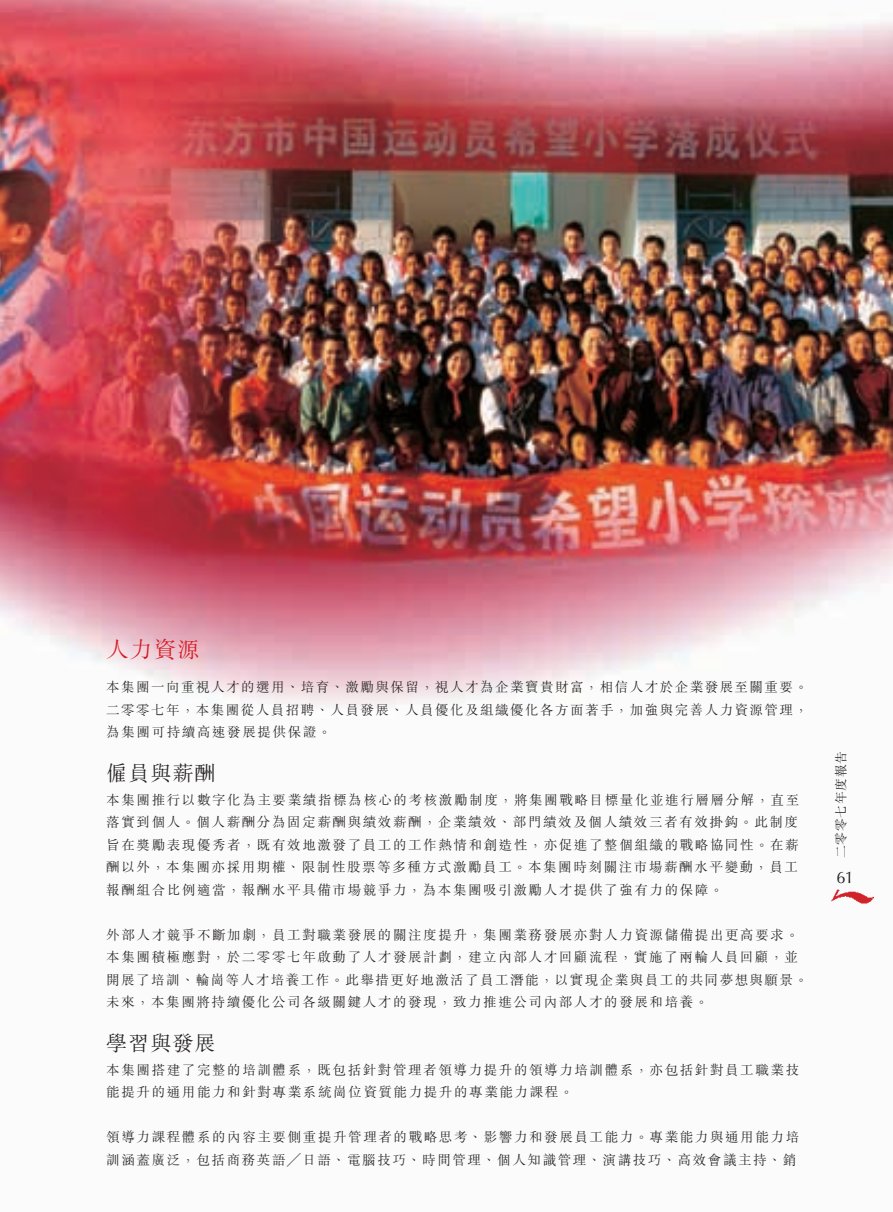
<style>
.page{position:relative;width:893px;height:1212px;background:#fff}
.page>*{position:absolute;margin:0;border:0;box-sizing:border-box;transform-origin:0 0}
.t1{font:300 22.5px "M Sung HK";color:#d7171f}
.t2{font:300 21px "M Sung HK";letter-spacing:.05em;color:#231f20}
.t3{font:16.5px "Optima LT Std";color:#231f20}
.t4{font:300 13.5px/22.5px "M Sung HK";letter-spacing:.12em;color:#231f20}
.t5{font:300 12.75px "M Sung HK";letter-spacing:.055em;color:#231f20}
</style>
<div class="page">
<img style="left:0;top:0;width:893px;height:899px">
<img style="left:831px;top:888px;width:42px;height:16px">
<p class="t1" style="left:106px;top:641px;width:95px">人力資源</p>
<p class="t4" style="left:106px;top:678px;width:703px;text-align:justify">本集團一向重視人才的選用、培育、激勵與保留，視人才為企業寶貴財富，相信人才於企業發展至關重要。二零零七年，本集團從人員招聘、人員發展、人員優化及組織優化各方面著手，加強與完善人力資源管理，為集團可持續高速發展提供保證。</p>
<p class="t2" style="left:106px;top:765px;width:111px">僱員與薪酬</p>
<p class="t4" style="left:106px;top:790px;width:694px;text-align:justify">本集團推行以數字化為主要業績指標為核心的考核激勵制度，將集團戰略目標量化並進行層層分解，直至落實到個人。個人薪酬分為固定薪酬與績效薪酬，企業績效、部門績效及個人績效三者有效掛鈎。此制度旨在獎勵表現優秀者，既有效地激發了員工的工作熱情和創造性，亦促進了整個組織的戰略協同性。在薪酬以外，本集團亦採用期權、限制性股票等多種方式激勵員工。本集團時刻關注市場薪酬水平變動，員工報酬組合比例適當，報酬水平具備市場競爭力，為本集團吸引激勵人才提供了強有力的保障。</p>
<p class="t4" style="left:106px;top:925px;width:703px">外部人才競爭不斷加劇，員工對職業發展的關注度提升，集團業務發展亦對人力資源儲備提出更高要求。本集團積極應對，於二零零七年啟動了人才發展計劃，建立內部人才回顧流程，實施了兩輪人員回顧，並開展了培訓、輪崗等人才培養工作。此舉措更好地激活了員工潛能，以實現企業與員工的共同夢想與願景。未來，本集團將持續優化公司各級關鍵人才的發現，致力推進公司內部人才的發展和培養。</p>
<p class="t2" style="left:106px;top:1035px;width:111px">學習與發展</p>
<p class="t4" style="left:106px;top:1060px;width:694px">本集團搭建了完整的培訓體系，既包括針對管理者領導力提升的領導力培訓體系，亦包括針對員工職業技能提升的通用能力和針對專業系統崗位資質能力提升的專業能力課程。</p>
<p class="t4" style="left:106px;top:1128px;width:694px">領導力課程體系的內容主要側重提升管理者的戰略思考、影響力和發展員工能力。專業能力與通用能力培訓涵蓋廣泛，包括商務英語╱日語、電腦技巧、時間管理、個人知識管理、演講技巧、高效會議主持、銷</p>
<p class="t5" style="left:836px;top:858px;width:108px;rotate:-90deg">二零零七年度報告</p>
<p class="t3" style="left:836px;top:871px;width:19px">61</p>
</div>
